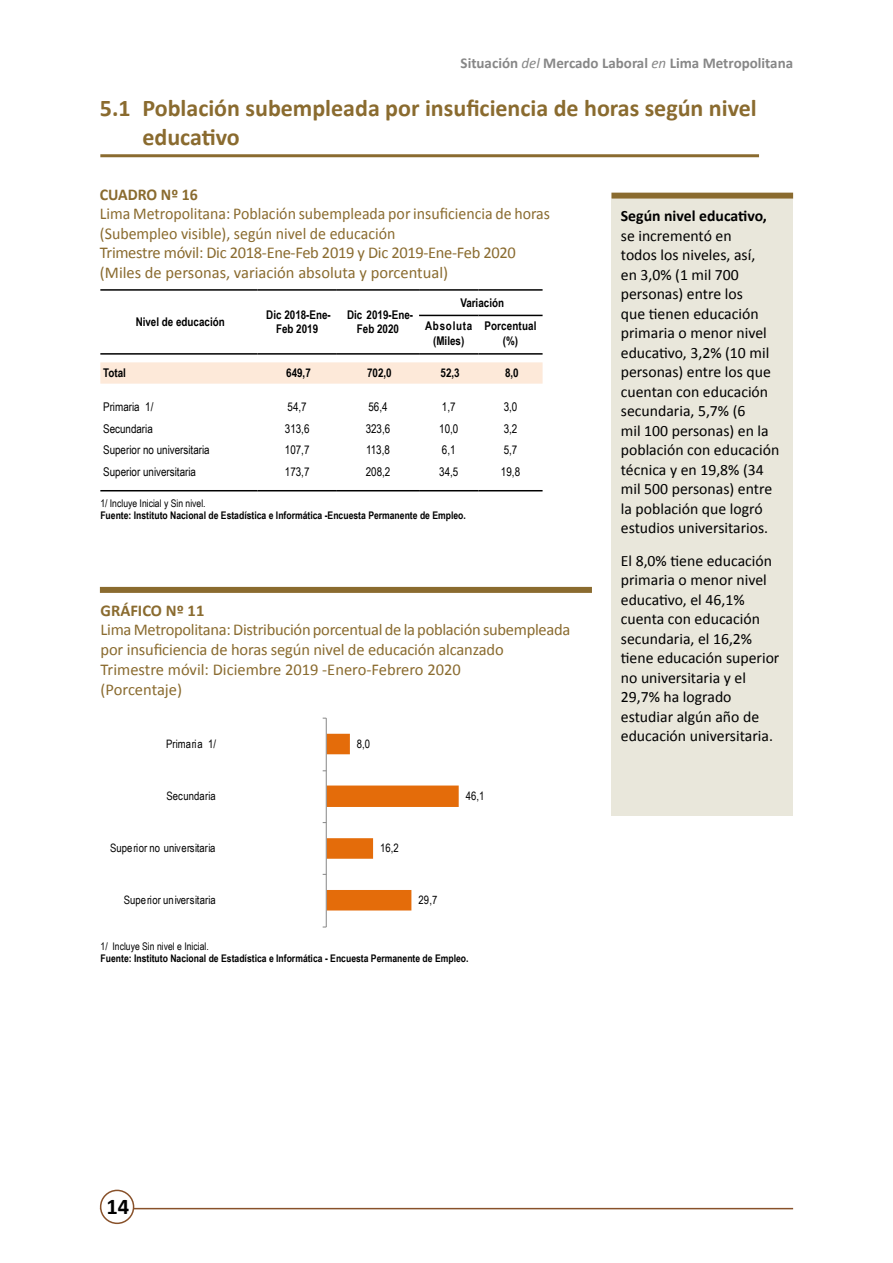
<style>
.page{position:relative;width:893px;height:1263px;background:#fff}
.page>*{position:absolute;margin:0;border:0;box-sizing:border-box;transform-origin:0 0}
.t1{font:700 24px/28.8px "Calibri";color:#8a6b2f}
.t2{font:700 22.5px "Calibri";color:#000}
.t3{font:16.5px/19.5px "Calibri";letter-spacing:-.01em;color:#8a6b2f;scale:.96 1}
.t4{font:16.5px/19.6px "Calibri";letter-spacing:-.01em;color:#8a6b2f}
.t5{font:700 16.5px "Calibri";color:#8a6b2f}
.t6{font:700 16.5px "Calibri";color:#8a6b2f;scale:.96 1}
.t7{font:15.75px/19.5px "Calibri";color:#000}
.t8{font:700 15.75px "Calibri";color:#000}
.t9{font:700 15px "Calibri";color:#878787}
.t10{font:12px "Arial Narrow";color:#000}
.t11{font:700 12px/14.4px "Arial Narrow";color:#000;text-align:center}
.t12{font:11.55px "Arial Narrow";letter-spacing:.005em;color:#000}
.t13{font:700 10.5px "Arial Narrow";color:#000}
.t14{font:10.5px "Arial Narrow";color:#000}
.t15{font:9.75px "Calibri";letter-spacing:.02em;color:#000}
.s1{font-weight:400;font-style:italic}
</style>
<div class="page">
<hr style="left:100px;top:1208px;width:693px;height:1px;background:#88512a">
<div style="left:101px;top:1190px;width:33px;height:33px;background:#fff;border-radius:50%"></div>
<div style="left:100px;top:1190px;width:34px;height:34px;border:2px solid #88512a;border-radius:50%"></div>
<div style="left:611px;top:199px;width:182px;height:616px;background:#e9e7db"></div>
<hr style="left:100px;top:154px;width:659px;height:3px;background:#8a6b2f">
<div style="left:611px;top:193px;width:182px;height:6px;background:#8a6b2f"></div>
<div style="left:100px;top:587px;width:492px;height:6px;background:#8a6b2f"></div>
<svg style="left:100px;top:362px;width:443px;height:22px;background:#fde9da"></svg>
<hr style="left:100px;top:289px;width:157px;height:2px;background:#000">
<hr style="left:257px;top:289px;width:80px;height:2px;background:#000">
<hr style="left:337px;top:289px;width:82px;height:2px;background:#000">
<hr style="left:419px;top:289px;width:59px;height:2px;background:#000">
<hr style="left:478px;top:289px;width:65px;height:2px;background:#000">
<hr style="left:419px;top:315px;width:59px;height:1px;background:#000">
<hr style="left:478px;top:315px;width:65px;height:1px;background:#000">
<hr style="left:100px;top:353px;width:157px;height:2px;background:#000">
<hr style="left:257px;top:353px;width:80px;height:2px;background:#000">
<hr style="left:337px;top:353px;width:82px;height:2px;background:#000">
<hr style="left:419px;top:353px;width:59px;height:2px;background:#000">
<hr style="left:478px;top:353px;width:65px;height:2px;background:#000">
<hr style="left:100px;top:490px;width:157px;height:1px;background:#000">
<hr style="left:257px;top:490px;width:80px;height:1px;background:#000">
<hr style="left:337px;top:490px;width:82px;height:1px;background:#000">
<hr style="left:419px;top:490px;width:59px;height:1px;background:#000">
<hr style="left:478px;top:490px;width:65px;height:1px;background:#000">
<hr style="left:326px;top:718px;width:1px;height:209px;background:#868686">
<svg style="left:323px;top:734px;width:136px;height:176px"></svg>
<p class="t9" style="left:461px;top:53px;width:334px">Situación <span class="s1">del</span> Mercado Laboral <span class="s1">en</span> Lima Metropolitana</p>
<h1 class="t1" style="left:142px;top:93px;width:616px;text-indent:-43px">5.1 Población subempleada por insuficiencia de horas según nivel educativo</h1>
<p class="t6" style="left:100px;top:184px;width:104px">CUADRO Nº 16</p>
<p class="t3" style="left:100px;top:204px;width:470px">Lima Metropolitana: Población subempleada por insuficiencia de horas (Subempleo visible), según nivel de educación<br>Trimestre móvil: Dic 2018-Ene-Feb 2019 y Dic 2019-Ene-Feb 2020 (Miles de personas, variación absoluta y porcentual)</p>
<p class="t8" style="left:621px;top:206px;width:148px">Según nivel educativo,</p>
<p class="t7" style="left:621px;top:226px;width:160px">se incrementó en<br>todos los niveles, así,<br>en 3,0% (1 mil 700 personas) entre los<br>que tienen educación primaria o menor nivel educativo, 3,2% (10 mil personas) entre los que cuentan con educación secundaria, 5,7% (6<br>mil 100 personas) en la población con educación técnica y en 19,8% (34 mil 500 personas) entre la población que logró estudios universitarios.</p>
<p class="t7" style="left:621px;top:551px;width:160px">El 8,0% tiene educación primaria o menor nivel educativo, el 46,1% cuenta con educación secundaria, el 16,2% tiene educación superior no universitaria y el<br>29,7% ha logrado estudiar algún año de educación universitaria.</p>
<p class="t11" style="left:425px;top:291px;width:80px;line-height:23.1px;text-align:left;text-indent:35px">Variación<br>Absoluta</p>
<p class="t11" style="left:433px;top:333px;width:33px">(Miles)</p>
<p class="t11" style="left:136px;top:314px;width:91px">Nivel de educación</p>
<p class="t11" style="left:266px;top:307px;width:66px">Dic 2018-Ene-<br>Feb 2019</p>
<p class="t11" style="left:347px;top:307px;width:68px">Dic 2019-Ene-<br>Feb 2020</p>
<p class="t11" style="left:484px;top:318px;width:54px">Porcentual (%)</p>
<p class="t11" style="left:103px;top:365px;width:24px">Total</p>
<p class="t11" style="left:286px;top:365px;width:26px">649,7</p>
<p class="t11" style="left:367px;top:365px;width:26px">702,0</p>
<p class="t11" style="left:441px;top:365px;width:21px">52,3</p>
<p class="t11" style="left:505px;top:365px;width:15px">8,0</p>
<p class="t10" style="left:103px;top:398px;width:52px">Primaria 1/</p>
<p class="t10" style="left:288px;top:398px;width:21px">54,7</p>
<p class="t10" style="left:368px;top:398px;width:21px">56,4</p>
<p class="t10" style="left:442px;top:398px;width:15px">1,7</p>
<p class="t10" style="left:504px;top:398px;width:15px">3,0</p>
<p class="t10" style="left:103px;top:420px;width:51px">Secundaria</p>
<p class="t10" style="left:285px;top:420px;width:26px">313,6</p>
<p class="t10" style="left:366px;top:420px;width:26px">323,6</p>
<p class="t10" style="left:439px;top:420px;width:21px">10,0</p>
<p class="t10" style="left:504px;top:420px;width:15px">3,2</p>
<p class="t10" style="left:103px;top:441px;width:108px">Superior no universitaria</p>
<p class="t10" style="left:285px;top:441px;width:26px">107,7</p>
<p class="t10" style="left:366px;top:441px;width:25px">113,8</p>
<p class="t10" style="left:442px;top:441px;width:15px">6,1</p>
<p class="t10" style="left:504px;top:441px;width:15px">5,7</p>
<p class="t10" style="left:103px;top:463px;width:94px">Superior universitaria</p>
<p class="t10" style="left:285px;top:463px;width:26px">173,7</p>
<p class="t10" style="left:366px;top:463px;width:26px">208,2</p>
<p class="t10" style="left:439px;top:463px;width:21px">34,5</p>
<p class="t10" style="left:501px;top:463px;width:21px">19,8</p>
<p class="t14" style="left:100px;top:495px;width:107px">1/ Incluye Inicial y Sin nivel.</p>
<p class="t13" style="left:100px;top:507px;width:367px">Fuente: Instituto Nacional de Estadística e Informática -Encuesta Permanente de Empleo.</p>
<p class="t5" style="left:101px;top:600px;width:105px">GRÁFICO Nº 11</p>
<p class="t4" style="left:101px;top:620px;width:471px">Lima Metropolitana: Distribución porcentual de la población subempleada por insuficiencia de horas según nivel de educación alcanzado Trimestre móvil: Diciembre 2019 -Enero-Febrero 2020<br>(Porcentaje)</p>
<p class="t12" style="left:166px;top:735px;width:51px">Primaria 1/</p>
<p class="t12" style="left:357px;top:736px;width:15px">8,0</p>
<p class="t12" style="left:167px;top:787px;width:50px">Secundaria</p>
<p class="t12" style="left:466px;top:788px;width:20px">46,1</p>
<p class="t12" style="left:110px;top:839px;width:107px">Superior no universitaria</p>
<p class="t12" style="left:380px;top:840px;width:20px">16,2</p>
<p class="t12" style="left:124px;top:891px;width:93px">Superior universitaria</p>
<p class="t12" style="left:419px;top:892px;width:20px">29,7</p>
<p class="t14" style="left:101px;top:938px;width:110px">1/ Incluye Sin nivel e Inicial.</p>
<p class="t13" style="left:101px;top:950px;width:369px">Fuente: Instituto Nacional de Estadística e Informática - Encuesta Permanente de Empleo.</p>
<p class="t15" style="left:76px;top:943px;width:113px">1/ Incluye Sin nivel e Inicial.</p>
<h2 class="t2" style="left:106px;top:1192px;width:24px">14</h2>
</div>
